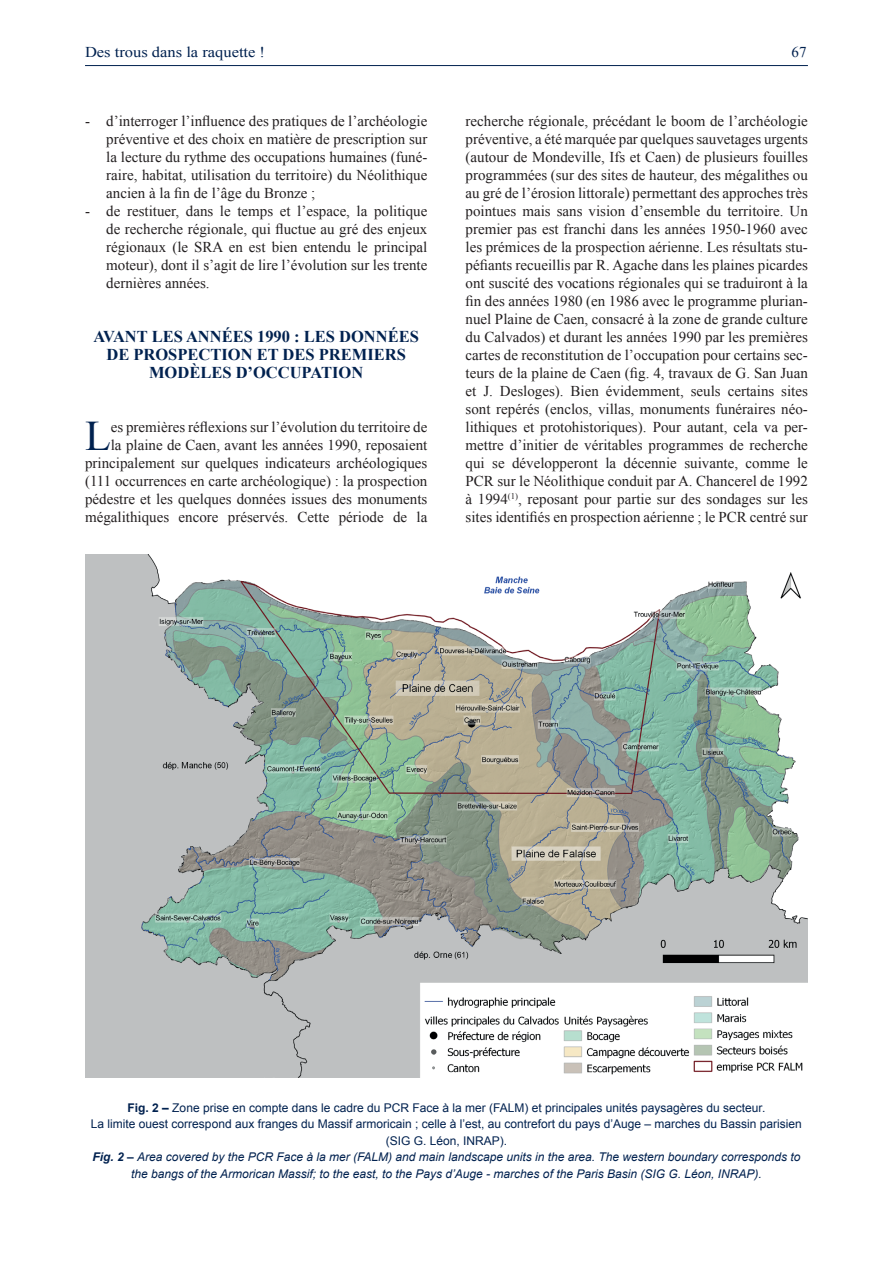
<style>
.page{position:relative;width:893px;height:1263px;background:#fff}
.page>*{position:absolute;margin:0;border:0;box-sizing:border-box;transform-origin:0 0}
.t1{font:42.15px "Times New Roman";color:#00214f}
.t2{font:700 16.5px/18px "Times New Roman";color:#00214f;text-align:center}
.t3{font:15px/18px "Times New Roman";color:#231f20;text-align:justify}
.t4{font:15px "Times New Roman";color:#00214f;scale:1.1 1}
.t5{font:15px "Times New Roman";color:#00214f}
.t6{font:12px/16.5px "Arial";color:#00214f;text-align:center}
.s1{font-weight:700}
.s2{font-weight:700;font-style:italic}
.s3{font-style:italic}
</style>
<div class="page">
<hr style="left:85px;top:65px;width:723px;height:1px;background:#00214f">
<img style="left:85px;top:554px;width:723px;height:524px">
<p class="t4" style="left:85px;top:42px;width:165px">Des trous dans la raquette !</p>
<p class="t5" style="left:792px;top:42px;width:16px">67</p>
<p class="t3" style="left:106px;top:112px;width:323px;text-indent:-21px">- d’interroger l’influence des pratiques de l’archéologie préventive et des choix en matière de prescription sur la lecture du rythme des occupations humaines (funé&shy;raire, habitat, utilisation du territoire) du Néolithique ancien à la fin de l’âge du Bronze ;</p>
<p class="t3" style="left:106px;top:202px;width:323px;text-indent:-21px">- de restituer, dans le temps et l’espace, la politique de recherche régionale, qui fluctue au gré des enjeux régionaux (le SRA en est bien entendu le principal moteur), dont il s’agit de lire l’évolution sur les trente dernières années.</p>
<p class="t2" style="left:93px;top:327px;width:327px">AVANT LES ANNÉES 1990 : LES DONNÉES<br>DE PROSPECTION ET DES PREMIERS<br>MODÈLES D’OCCUPATION</p>
<p class="t3" style="left:85px;top:418px;width:344px;text-align:right">es premières réflexions sur l’évolution du territoire de<br>la plaine de Caen, avant les années 1990, reposaient principalement sur quelques indicateurs archéologiques (111 occurrences en carte archéologique) : la prospection pédestre et les quelques données issues des monuments mégalithiques encore préservés. Cette période de la</p>
<h1 class="t1" style="left:85px;top:408px;width:27px">L</h1>
<p class="t3" style="left:466px;top:112px;width:344px">recherche régionale, précédant le boom de l’archéologie préventive, a été marquée par quelques sauvetages urgents (autour de Mondeville, Ifs et Caen) de plusieurs fouilles programmées (sur des sites de hauteur, des mégalithes ou au gré de l’érosion littorale) permettant des approches très pointues mais sans vision d’ensemble du territoire. Un premier pas est franchi dans les années 1950-1960 avec les prémices de la prospection aérienne. Les résultats stu&shy;péfiants recueillis par R. Agache dans les plaines picardes ont suscité des vocations régionales qui se traduiront à la fin des années 1980 (en 1986 avec le programme plurian&shy;nuel Plaine de Caen, consacré à la zone de grande culture du Calvados) et durant les années 1990 par les premières cartes de reconstitution de l’occupation pour certains sec&shy;teurs de la plaine de Caen (fig. 4, travaux de G. San Juan et J. Desloges). Bien évidemment, seuls certains sites sont repérés (enclos, villas, monuments funéraires néo&shy;lithiques et protohistoriques). Pour autant, cela va per&shy;mettre d’initier de véritables programmes de recherche qui se développeront la décennie suivante, comme le PCR sur le Néolithique conduit par A. Chancerel de 1992 à 1994<sup>(1)</sup>, reposant pour partie sur des sondages sur les sites identifiés en prospection aérienne ; le PCR centré sur</p>
<p class="t6" style="left:91px;top:1099px;width:712px"><span class="s1">Fig. 2 –</span> Zone prise en compte dans le cadre du PCR Face à la mer (FALM) et principales unités paysagères du secteur.<br>La limite ouest correspond aux franges du Massif armoricain ; celle à l’est, au contrefort du pays d’Auge – marches du Bassin parisien (SIG G. Léon, INRAP).<br><span class="s2">Fig. 2 –</span> <span class="s3">Area covered by the PCR Face à la mer (FALM) and main landscape units in the area. The western boundary corresponds to the bangs of the Armorican Massif; to the east, to the Pays d’Auge - marches of the Paris Basin (SIG G. Léon, INRAP).</span></p>
</div>
